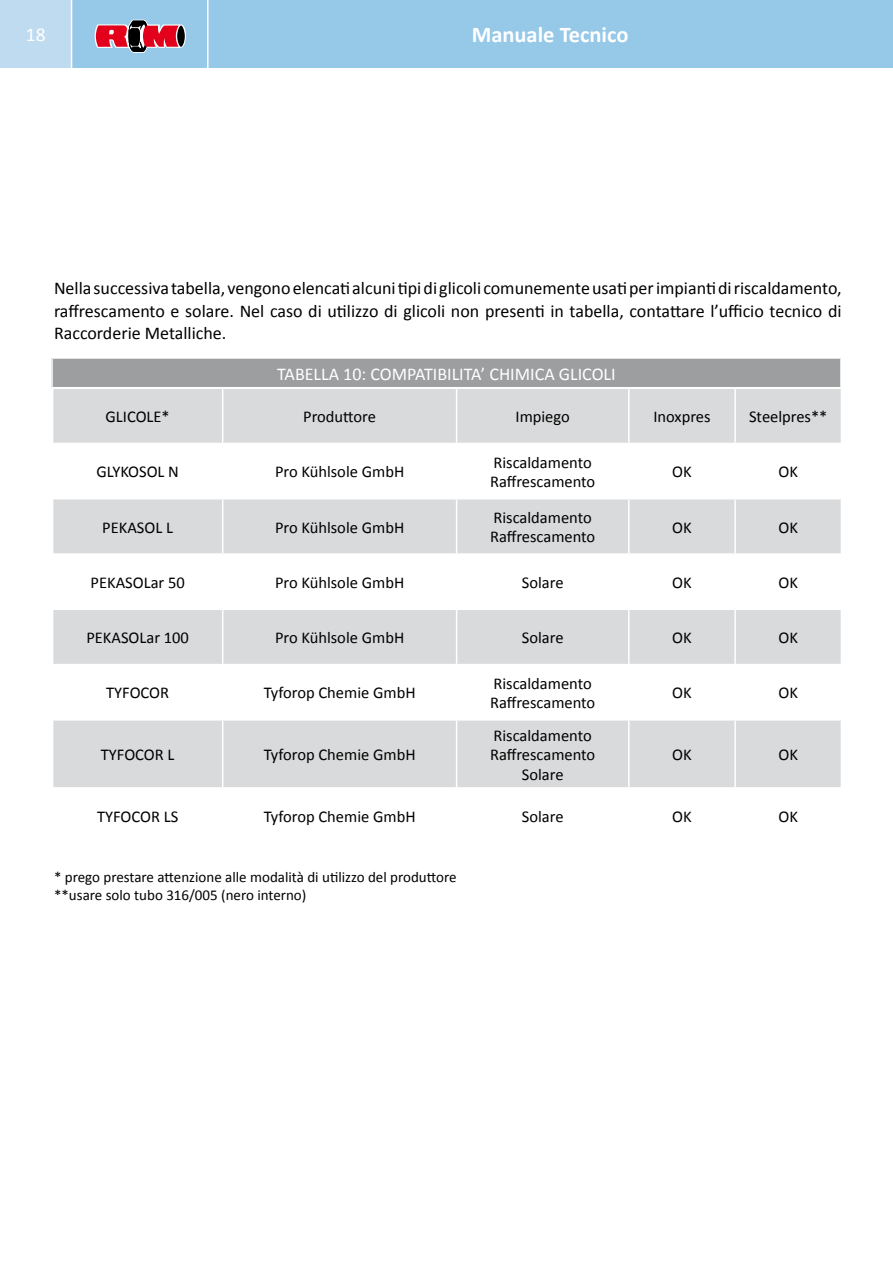
<style>
.page{position:relative;width:893px;height:1263px;background:#fff}
.page>*{position:absolute;margin:0;border:0;box-sizing:border-box;transform-origin:0 0}
.t1{font:700 22.5px "Calibri";color:#fff}
.t2{font:19.5px "Calibri";color:#fff}
.t3{font:18px/22.5px "Calibri";color:#000;text-align:justify}
.t4{font:18px "Calibri";color:#fff}
.t5{font:16.5px/19.5px "Calibri";color:#000}
.t6{font:15px/18px "Calibri";color:#000}
</style>
<div class="page">
<div style="left:0;top:0;width:893px;height:68px;background:#96c8e8"></div>
<div style="left:0;top:0;width:71px;height:68px;background:#bfdbf0"></div>
<hr style="left:71px;top:0;width:1px;height:68px;background:#fff">
<hr style="left:207px;top:0;width:2px;height:68px;background:#fff">
<svg style="left:95px;top:20px;width:91px;height:33px"></svg>
<div style="left:177px;top:26px;width:8px;height:21px;background:#000;border-radius:50%"></div>
<div style="left:52px;top:358px;width:789px;height:30px;background:#9c9e9f"></div>
<hr style="left:51px;top:357px;width:791px;height:2px;background:#fff">
<hr style="left:51px;top:359px;width:2px;height:28px;background:#fff">
<hr style="left:840px;top:359px;width:2px;height:28px;background:#fff">
<svg style="left:53px;top:389px;width:788px;height:398px;fill:#d9dadb"></svg>
<hr style="left:52px;top:387px;width:171px;height:2px;background:#fff">
<hr style="left:223px;top:387px;width:234px;height:2px;background:#fff">
<hr style="left:222px;top:389px;width:1px;height:54px;background:#fff">
<hr style="left:457px;top:387px;width:172px;height:2px;background:#fff">
<hr style="left:456px;top:389px;width:1px;height:54px;background:#fff">
<hr style="left:629px;top:387px;width:106px;height:2px;background:#fff">
<hr style="left:628px;top:389px;width:2px;height:54px;background:#fff">
<hr style="left:735px;top:387px;width:107px;height:2px;background:#fff">
<hr style="left:734px;top:389px;width:2px;height:54px;background:#fff">
<hr style="left:52px;top:443px;width:171px;height:1px;background:#fff">
<hr style="left:223px;top:443px;width:234px;height:1px;background:#fff">
<hr style="left:222px;top:444px;width:1px;height:54px;background:#fff">
<hr style="left:457px;top:443px;width:172px;height:1px;background:#fff">
<hr style="left:456px;top:444px;width:1px;height:54px;background:#fff">
<hr style="left:629px;top:443px;width:106px;height:1px;background:#fff">
<hr style="left:628px;top:444px;width:2px;height:54px;background:#fff">
<hr style="left:735px;top:443px;width:107px;height:1px;background:#fff">
<hr style="left:734px;top:444px;width:2px;height:54px;background:#fff">
<hr style="left:52px;top:498px;width:171px;height:1px;background:#fff">
<hr style="left:223px;top:498px;width:234px;height:1px;background:#fff">
<hr style="left:222px;top:499px;width:1px;height:54px;background:#fff">
<hr style="left:457px;top:498px;width:172px;height:1px;background:#fff">
<hr style="left:456px;top:499px;width:1px;height:54px;background:#fff">
<hr style="left:629px;top:498px;width:106px;height:1px;background:#fff">
<hr style="left:628px;top:499px;width:2px;height:54px;background:#fff">
<hr style="left:735px;top:498px;width:107px;height:1px;background:#fff">
<hr style="left:734px;top:499px;width:2px;height:54px;background:#fff">
<hr style="left:52px;top:553px;width:171px;height:2px;background:#fff">
<hr style="left:223px;top:553px;width:234px;height:2px;background:#fff">
<hr style="left:222px;top:555px;width:1px;height:53px;background:#fff">
<hr style="left:457px;top:553px;width:172px;height:2px;background:#fff">
<hr style="left:456px;top:555px;width:1px;height:53px;background:#fff">
<hr style="left:629px;top:553px;width:106px;height:2px;background:#fff">
<hr style="left:628px;top:555px;width:2px;height:53px;background:#fff">
<hr style="left:735px;top:553px;width:107px;height:2px;background:#fff">
<hr style="left:734px;top:555px;width:2px;height:53px;background:#fff">
<hr style="left:52px;top:608px;width:171px;height:2px;background:#fff">
<hr style="left:223px;top:608px;width:234px;height:2px;background:#fff">
<hr style="left:222px;top:610px;width:1px;height:54px;background:#fff">
<hr style="left:457px;top:608px;width:172px;height:2px;background:#fff">
<hr style="left:456px;top:610px;width:1px;height:54px;background:#fff">
<hr style="left:629px;top:608px;width:106px;height:2px;background:#fff">
<hr style="left:628px;top:610px;width:2px;height:54px;background:#fff">
<hr style="left:735px;top:608px;width:107px;height:2px;background:#fff">
<hr style="left:734px;top:610px;width:2px;height:54px;background:#fff">
<hr style="left:52px;top:664px;width:171px;height:1px;background:#fff">
<hr style="left:223px;top:664px;width:234px;height:1px;background:#fff">
<hr style="left:222px;top:665px;width:1px;height:54px;background:#fff">
<hr style="left:457px;top:664px;width:172px;height:1px;background:#fff">
<hr style="left:456px;top:665px;width:1px;height:54px;background:#fff">
<hr style="left:629px;top:664px;width:106px;height:1px;background:#fff">
<hr style="left:628px;top:665px;width:2px;height:54px;background:#fff">
<hr style="left:735px;top:664px;width:107px;height:1px;background:#fff">
<hr style="left:734px;top:665px;width:2px;height:54px;background:#fff">
<hr style="left:52px;top:719px;width:171px;height:2px;background:#fff">
<hr style="left:223px;top:719px;width:234px;height:2px;background:#fff">
<hr style="left:222px;top:721px;width:1px;height:66px;background:#fff">
<hr style="left:457px;top:719px;width:172px;height:2px;background:#fff">
<hr style="left:456px;top:721px;width:1px;height:66px;background:#fff">
<hr style="left:629px;top:719px;width:106px;height:2px;background:#fff">
<hr style="left:628px;top:721px;width:2px;height:66px;background:#fff">
<hr style="left:735px;top:719px;width:107px;height:2px;background:#fff">
<hr style="left:734px;top:721px;width:2px;height:66px;background:#fff">
<p class="t2" style="left:26px;top:23px;width:21px">18</p>
<h1 class="t1" style="left:472px;top:21px;width:158px">Manuale Tecnico</h1>
<p class="t3" style="left:54px;top:276px;width:789px">Nella successiva tabella, vengono elencati alcuni tipi di glicoli comunemente usati per impianti di riscaldamento, raffrescamento e solare. Nel caso di utilizzo di glicoli non presenti in tabella, contattare l’ufficio tecnico di Raccorderie Metalliche.</p>
<p class="t4" style="left:277px;top:362px;width:340px">TABELLA 10: COMPATIBILITA’ CHIMICA GLICOLI</p>
<p class="t5" style="left:106px;top:406px;width:66px">GLICOLE*</p>
<p class="t5" style="left:303px;top:406px;width:74px">Produttore</p>
<p class="t5" style="left:515px;top:406px;width:56px">Impiego</p>
<p class="t5" style="left:653px;top:406px;width:59px">Inoxpres</p>
<p class="t5" style="left:749px;top:406px;width:80px">Steelpres**</p>
<p class="t5" style="left:96px;top:461px;width:84px">GLYKOSOL N</p>
<p class="t5" style="left:275px;top:461px;width:131px">Pro Kühlsole GmbH</p>
<p class="t5" style="left:490px;top:451px;width:107px">Riscaldamento<br>Raffrescamento</p>
<p class="t5" style="left:672px;top:461px;width:21px">OK</p>
<p class="t5" style="left:778px;top:461px;width:21px">OK</p>
<p class="t5" style="left:102px;top:516px;width:72px">PEKASOL L</p>
<p class="t5" style="left:275px;top:516px;width:131px">Pro Kühlsole GmbH</p>
<p class="t5" style="left:490px;top:507px;width:107px">Riscaldamento<br>Raffrescamento</p>
<p class="t5" style="left:672px;top:516px;width:21px">OK</p>
<p class="t5" style="left:778px;top:516px;width:21px">OK</p>
<p class="t5" style="left:91px;top:572px;width:96px">PEKASOLar 50</p>
<p class="t5" style="left:275px;top:572px;width:131px">Pro Kühlsole GmbH</p>
<p class="t5" style="left:522px;top:572px;width:43px">Solare</p>
<p class="t5" style="left:672px;top:572px;width:21px">OK</p>
<p class="t5" style="left:778px;top:572px;width:21px">OK</p>
<p class="t5" style="left:86px;top:627px;width:104px">PEKASOLar 100</p>
<p class="t5" style="left:275px;top:627px;width:131px">Pro Kühlsole GmbH</p>
<p class="t5" style="left:522px;top:627px;width:43px">Solare</p>
<p class="t5" style="left:672px;top:627px;width:21px">OK</p>
<p class="t5" style="left:778px;top:627px;width:21px">OK</p>
<p class="t5" style="left:106px;top:682px;width:64px">TYFOCOR</p>
<p class="t5" style="left:264px;top:682px;width:153px">Tyforop Chemie GmbH</p>
<p class="t5" style="left:490px;top:673px;width:107px">Riscaldamento<br>Raffrescamento</p>
<p class="t5" style="left:672px;top:682px;width:21px">OK</p>
<p class="t5" style="left:778px;top:682px;width:21px">OK</p>
<p class="t5" style="left:101px;top:744px;width:75px">TYFOCOR L</p>
<p class="t5" style="left:264px;top:744px;width:153px">Tyforop Chemie GmbH</p>
<p class="t5" style="left:490px;top:724px;width:107px;text-align:center">Riscaldamento<br>Raffrescamento<br>Solare</p>
<p class="t5" style="left:672px;top:744px;width:21px">OK</p>
<p class="t5" style="left:778px;top:744px;width:21px">OK</p>
<p class="t5" style="left:97px;top:806px;width:83px">TYFOCOR LS</p>
<p class="t5" style="left:264px;top:806px;width:153px">Tyforop Chemie GmbH</p>
<p class="t5" style="left:522px;top:806px;width:43px">Solare</p>
<p class="t5" style="left:672px;top:806px;width:21px">OK</p>
<p class="t5" style="left:778px;top:806px;width:21px">OK</p>
<p class="t6" style="left:54px;top:867px;width:404px">* prego prestare attenzione alle modalità di utilizzo del produttore **usare solo tubo 316/005 (nero interno)</p>
</div>
